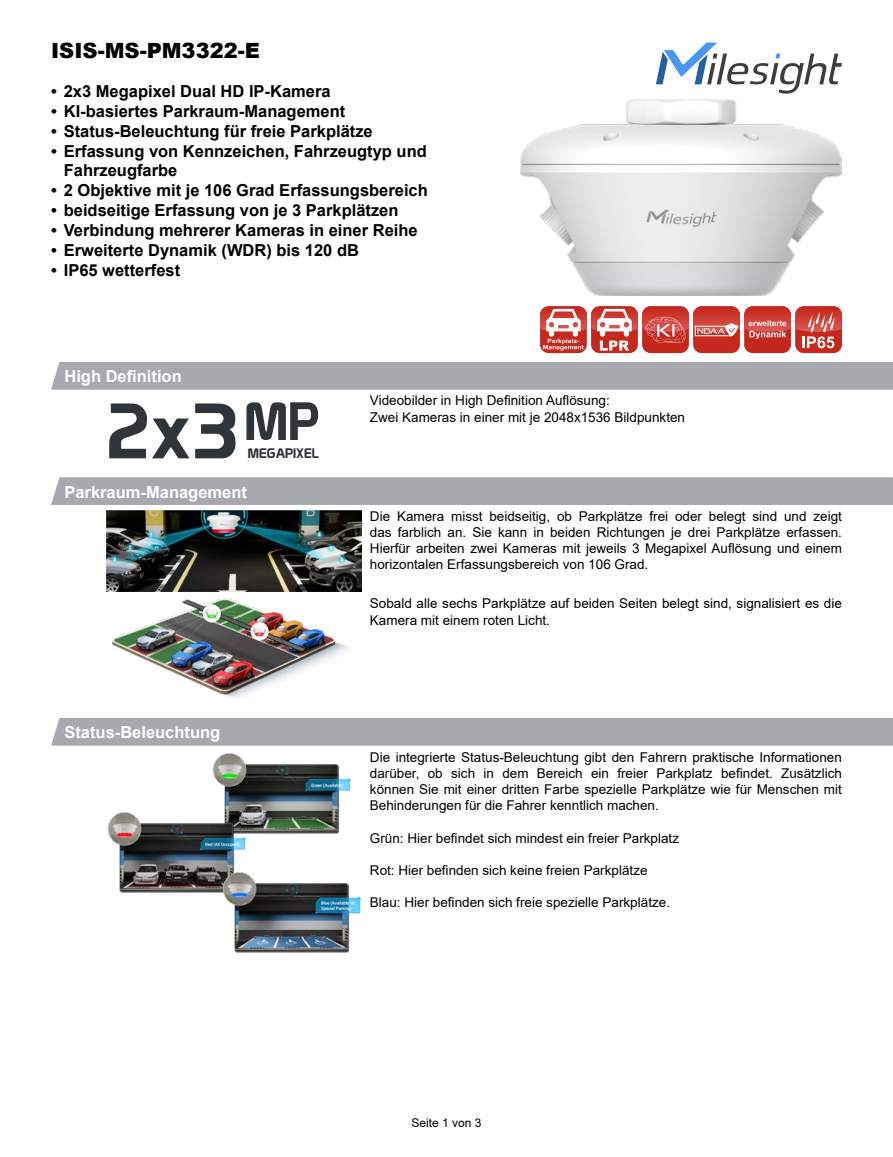
<style>
.page{position:relative;width:893px;height:1157px;background:#fff}
.page>*{position:absolute;margin:0;border:0;box-sizing:border-box;transform-origin:0 0}
.t1{font:76.5px "Prototype";color:#30353a}
.t2{font:900 21px "Arial";color:#000}
.t3{font:700 16.5px/19.8px "Arial";color:#000}
.t4{font:700 16.5px "Arial";color:#fff}
.t5{font:13.5px/16.2px "Arial";color:#000}
.t6{font:13.5px "Prototype";color:#30353a}
.t7{font:12px "Arial";color:#000}
</style>
<div class="page">
<svg style="left:656px;top:43px;width:186px;height:51px"></svg>
<img style="left:521px;top:100px;width:321px;height:195px">
<div style="left:540px;top:306px;width:47px;height:47px;background:#c7281d;border-radius:9px"></div>
<svg style="left:591px;top:306px;width:47px;height:47px"></svg>
<div style="left:642px;top:306px;width:47px;height:47px;background:#c4261c;border-radius:9px"></div>
<div style="left:693px;top:306px;width:47px;height:47px;background:#c7281d;border-radius:9px"></div>
<div style="left:744px;top:306px;width:47px;height:47px;background:#c4261c;border-radius:9px"></div>
<div style="left:795px;top:306px;width:47px;height:47px;background:#c7281d;border-radius:9px"></div>
<svg style="left:540px;top:306px;width:302px;height:44px"></svg>
<div style="left:51px;top:362px;width:842px;height:28px;background:#a8a9af"></div>
<div style="left:51px;top:477px;width:842px;height:28px;background:#a8a9af"></div>
<img style="left:106px;top:511px;width:255px;height:81px">
<img style="left:112px;top:598px;width:237px;height:100px">
<div style="left:51px;top:718px;width:842px;height:27px;background:#a8a9af"></div>
<img style="left:212px;top:753px;width:139px;height:81px">
<img style="left:107px;top:810px;width:139px;height:83px">
<img style="left:221px;top:870px;width:140px;height:83px">
<h2 class="t2" style="left:51px;top:35px;width:210px">ISIS-MS-PM3322-E</h2>
<p class="t3" style="left:51px;top:82px;width:281px">• 2x3 Megapixel Dual HD IP-Kamera</p>
<p class="t3" style="left:51px;top:101px;width:296px">• KI-basiertes Parkraum-Management</p>
<p class="t3" style="left:51px;top:121px;width:323px">• Status-Beleuchtung für freie Parkplätze</p>
<p class="t3" style="left:64px;top:141px;width:365px;text-indent:-13px">• Erfassung von Kennzeichen, Fahrzeugtyp und<br>Fahrzeugfarbe</p>
<p class="t3" style="left:51px;top:181px;width:378px">• 2 Objektive mit je 106 Grad Erfassungsbereich</p>
<p class="t3" style="left:51px;top:200px;width:349px">• beidseitige Erfassung von je 3 Parkplätzen</p>
<p class="t3" style="left:51px;top:220px;width:368px">• Verbindung mehrerer Kameras in einer Reihe</p>
<p class="t3" style="left:51px;top:240px;width:309px">• Erweiterte Dynamik (WDR) bis 120 dB</p>
<p class="t3" style="left:51px;top:260px;width:131px">• IP65 wetterfest</p>
<p class="t4" style="left:64px;top:365px;width:119px">High Definition</p>
<h1 class="t1" style="left:106px;top:385px;width:214px">2x3<sup>MP</sup></h1>
<p class="t6" style="left:248px;top:445px;width:72px">MEGAPIXEL</p>
<p class="t4" style="left:64px;top:480px;width:184px">Parkraum-Management</p>
<p class="t4" style="left:64px;top:721px;width:157px">Status-Beleuchtung</p>
<p class="t5" style="left:370px;top:392px;width:317px">Videobilder in High Definition Auflösung:<br>Zwei Kameras in einer mit je 2048x1536 Bildpunkten</p>
<p class="t5" style="left:370px;top:508px;width:473px;text-align:justify">Die Kamera misst beidseitig, ob Parkplätze frei oder belegt sind und zeigt das farblich an. Sie kann in beiden Richtungen je drei Parkplätze erfassen.<br>Hierfür arbeiten zwei Kameras mit jeweils 3 Megapixel Auflösung und einem horizontalen Erfassungsbereich von 106 Grad.</p>
<p class="t5" style="left:370px;top:595px;width:473px">Sobald alle sechs Parkplätze auf beiden Seiten belegt sind, signalisiert es die<br>Kamera mit einem roten Licht.</p>
<p class="t5" style="left:370px;top:748px;width:473px;text-align:justify">Die integrierte Status-Beleuchtung gibt den Fahrern praktische Informationen darüber, ob sich in dem Bereich ein freier Parkplatz befindet. Zusätzlich können Sie mit einer dritten Farbe spezielle Parkplätze wie für Menschen mit Behinderungen für die Fahrer kenntlich machen.</p>
<p class="t5" style="left:370px;top:829px;width:311px">Grün: Hier befindet sich mindest ein freier Parkplatz</p>
<p class="t5" style="left:370px;top:862px;width:279px">Rot: Hier befinden sich keine freien Parkplätze</p>
<p class="t5" style="left:370px;top:894px;width:302px">Blau: Hier befinden sich freie spezielle Parkplätze.</p>
<p class="t7" style="left:411px;top:1114px;width:72px">Seite 1 von 3</p>
</div>
